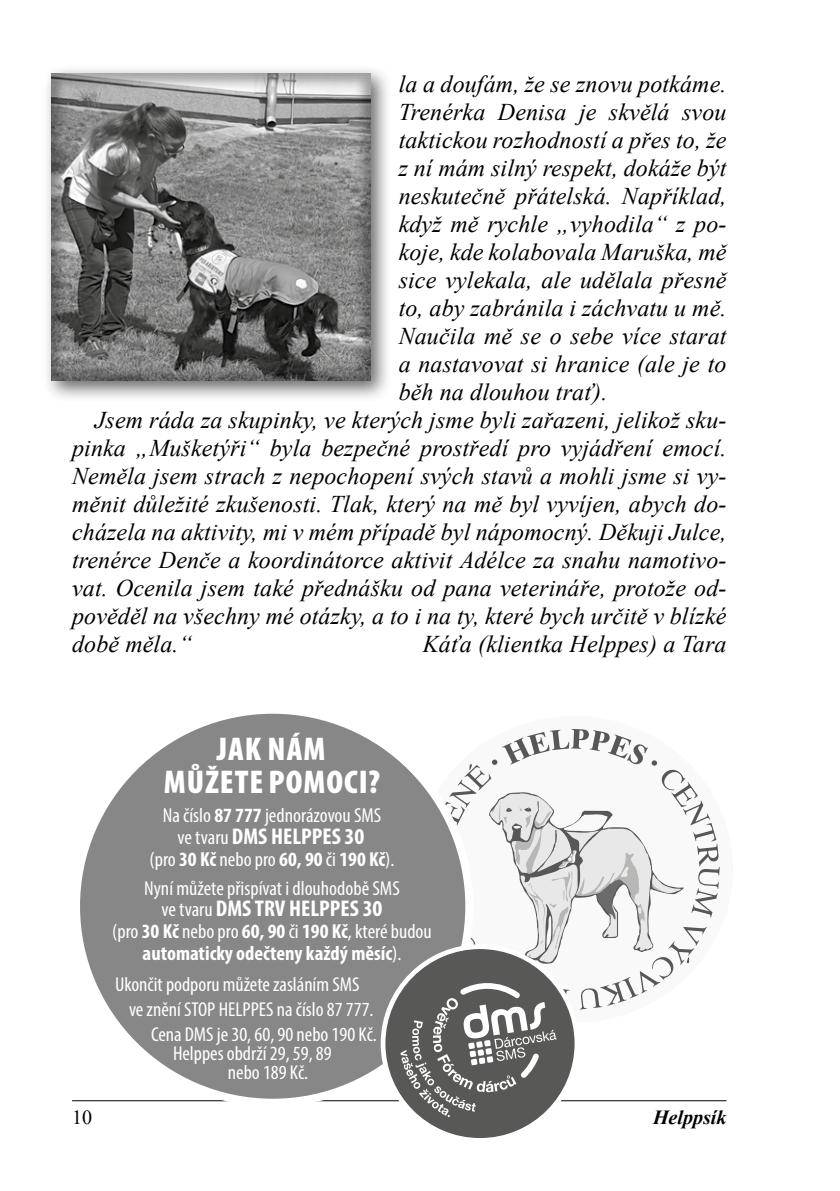
<style>
.page{position:relative;width:840px;height:1191px;background:#fff}
.page>*{position:absolute;margin:0;border:0;box-sizing:border-box;transform-origin:0 0}
.t1{font:900 condensed 33px/33px "Myriad Pro";letter-spacing:.03em;color:#fff;text-align:center}
.t2{font:italic 24px/28px "Times New Roman";letter-spacing:.005em;color:#000;text-align:justify}
.t3{font:700 condensed 22.8px "Myriad Pro";color:#fff}
.t4{font:condensed 20.2px/24.2px "Myriad Pro";color:#fff}
.t5{font:700 condensed 20.2px/21.8px "Myriad Pro";color:#fff;text-align:center}
.t6{font:italic 700 20px "Times New Roman";color:#000}
.t7{font:20px "Times New Roman";color:#000}
.s1{font-weight:700}
.s2{font-weight:400;font-size:20.2px}
.s3{font-weight:400}
</style>
<div class="page">
<hr style="left:72px;top:1100px;width:654px;height:1px;background:#000">
<div style="left:72px;top:706px;width:401px;height:400px;background:#878787;border:8px solid #fff;border-radius:50%"></div>
<svg style="left:380px;top:944px;width:199px;height:198px;fill:#585857"></svg>
<svg style="left:400px;top:729px;width:319px;height:388px"></svg>
<div style="left:42px;top:64px;width:350px;height:338px;background:#000;opacity:.59"></div>
<div style="left:33px;top:60px;width:354px;height:322px;background:#000;opacity:.32"></div>
<p class="t2" style="left:398px;top:69px;width:329px">la a doufám, že se znovu potkáme.<br>Trenérka Denisa je skvělá svou taktickou rozhodností a přes to, že z ní mám silný respekt, dokáže být neskutečně přátelská. Například, když mě rychle „vyhodila“ z po&shy;koje, kde kolabovala Maruška, mě sice vylekala, ale udělala přesně to, aby zabránila i záchvatu u mě.<br>Naučila mě se o sebe více starat a nastavovat si hranice (ale je to běh na dlouhou trať).</p>
<p class="t2" style="left:72px;top:405px;width:655px;text-indent:23px">Jsem ráda za skupinky, ve kterých jsme byli zařazeni, jelikož sku&shy;pinka „Mušketýři“ byla bezpečné prostředí pro vyjádření emocí.<br>Neměla jsem strach z nepochopení svých stavů a mohli jsme si vy&shy;měnit důležité zkušenosti. Tlak, který na mě byl vyvíjen, abych do&shy;cházela na aktivity, mi v mém případě byl nápomocný. Děkuji Julce, trenérce Denče a koordinátorce aktivit Adélce za snahu namotivo&shy;vat. Ocenila jsem také přednášku od pana veterináře, protože od&shy;pověděl na všechny mé otázky, a to i na ty, které bych určitě v blízké době měla.“</p>
<p class="t2" style="left:422px;top:629px;width:305px">Káťa (klientka Helppes) a Tara</p>
<p class="t1" style="left:164px;top:731px;width:218px">JAK NÁM<br>MŮŽETE POMOCI?</p>
<p class="t4" style="left:163px;top:803px;width:220px">Na číslo <span class="s1">87 777</span> jednorázovou SMS</p>
<p class="t3" style="left:177px;top:822px;width:188px"><span class="s2">ve tvaru</span> DMS HELPPES 30</p>
<p class="t4" style="left:149px;top:846px;width:246px">(pro <span class="s1">30 Kč</span> nebo pro <span class="s1">60, 90</span> či <span class="s1">190 Kč</span>).</p>
<p class="t4" style="left:144px;top:875px;width:257px">Nyní můžete přispívat i dlouhodobě SMS</p>
<p class="t3" style="left:161px;top:894px;width:222px"><span class="s2">ve tvaru</span> DMS TRV HELPPES 30</p>
<p class="t5" style="left:112px;top:920px;width:321px"><span class="s3">(pro</span> 30 Kč <span class="s3">nebo pro</span> 60, 90 <span class="s3">či</span> 190 Kč<span class="s3">, které budou </span>automaticky odečteny každý měsíc<span class="s3">).</span></p>
<p class="t4" style="left:129px;top:972px;width:246px;text-indent:-14px">Ukončit podporu můžete zasláním SMS ve znění STOP HELPPES na číslo 87 777.</p>
<p class="t4" style="left:173px;top:1025px;width:205px;line-height:18.6px;text-indent:-22px">Cena DMS je 30, 60, 90 nebo 190 Kč.<br>Helppes obdrží 29, 59, 89</p>
<p class="t4" style="left:228px;top:1059px;width:82px">nebo 189 Kč.</p>
<p class="t7" style="left:72px;top:1103px;width:21px">10</p>
<p class="t6" style="left:652px;top:1103px;width:75px">Helppsík</p>
</div>
